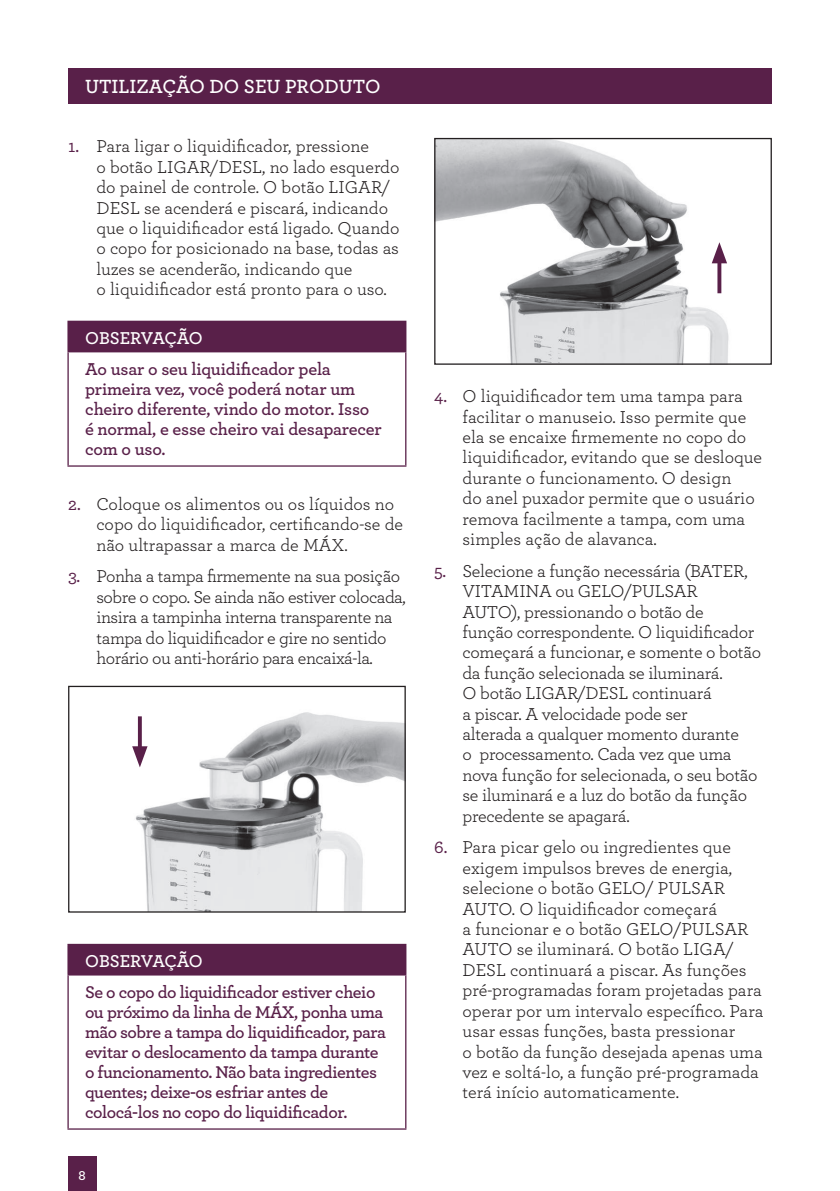
<style>
.page{position:relative;width:840px;height:1191px;background:#fff}
.page>*{position:absolute;margin:0;border:0;box-sizing:border-box;transform-origin:0 0}
.t1{font:600 20px "Archer";color:#fff}
.t2{font:18px/20.4px "Archer";letter-spacing:-.01em;color:#231f20}
.t3{font:600 18px/20px "Archer";letter-spacing:-.01em;color:#592049}
.t4{font:600 18px "Archer";letter-spacing:-.025em;color:#fff}
.t5{font:600 17.8px/20px "Archer";letter-spacing:-.025em;color:#592049}
.t6{font:600 14px "Archer";color:#fff}
.s1{font-weight:500;color:#592049}
</style>
<div class="page">
<div style="left:68px;top:1157px;width:28px;height:34px;background:#592049"></div>
<div style="left:68px;top:68px;width:703px;height:36px;background:#592049"></div>
<div style="left:68px;top:321px;width:337px;height:31px;background:#592049"></div>
<hr style="left:67px;top:322px;width:2px;height:29px;background:#592049">
<svg style="left:405px;top:322px;width:1px;height:29px"></svg>
<hr style="left:67px;top:321px;width:339px;height:1px;background:#592049">
<hr style="left:67px;top:352px;width:2px;height:113px;background:#592049">
<hr style="left:405px;top:352px;width:1px;height:113px;background:#592049">
<hr style="left:67px;top:465px;width:339px;height:2px;background:#592049">
<hr style="left:67px;top:351px;width:339px;height:1px;background:#592049">
<img style="left:135px;top:712px;width:268px;height:198px">
<div style="left:68px;top:686px;width:337px;height:226px;border:1px solid #231f20"></div>
<div style="left:68px;top:944px;width:337px;height:31px;background:#592049"></div>
<hr style="left:67px;top:945px;width:2px;height:29px;background:#592049">
<svg style="left:405px;top:945px;width:1px;height:29px"></svg>
<hr style="left:67px;top:943px;width:339px;height:2px;background:#592049">
<hr style="left:67px;top:975px;width:2px;height:153px;background:#592049">
<hr style="left:405px;top:975px;width:1px;height:153px;background:#592049">
<hr style="left:67px;top:1128px;width:339px;height:1px;background:#592049">
<hr style="left:67px;top:974px;width:339px;height:1px;background:#592049">
<img style="left:436px;top:140px;width:293px;height:223px">
<div style="left:434px;top:138px;width:337px;height:227px;border:1px solid #231f20"></div>
<svg style="left:138px;top:716px;width:4px;height:30px"></svg>
<svg style="left:132px;top:746px;width:15px;height:21px"></svg>
<svg style="left:717px;top:263px;width:4px;height:30px"></svg>
<svg style="left:711px;top:242px;width:15px;height:21px"></svg>
<p class="t1" style="left:85px;top:71px;width:297px">UTILIZAÇÃO DO SEU PRODUTO</p>
<p class="t2" style="left:96px;top:135px;width:304px;text-indent:-28px"><span class="s1">1.</span> Para ligar o liquidificador, pressione<br>o botão LIGAR/DESL, no lado esquerdo do painel de controle. O botão LIGAR/ DESL se acenderá e piscará, indicando que o liquidificador está ligado. Quando o copo for posicionado na base, todas as luzes se acenderão, indicando que<br>o liquidificador está pronto para o uso.</p>
<p class="t4" style="left:85px;top:324px;width:119px">OBSERVAÇÃO</p>
<p class="t3" style="left:85px;top:358px;width:298px">Ao usar o seu liquidificador pela primeira vez, você poderá notar um cheiro diferente, vindo do motor. Isso é normal, e esse cheiro vai desaparecer com o uso.</p>
<p class="t2" style="left:96px;top:493px;width:308px;text-indent:-28px"><span class="s1">2.</span> Coloque os alimentos ou os líquidos no copo do liquidificador, certificando-se de não ultrapassar a marca de MÁX.</p>
<p class="t2" style="left:96px;top:565px;width:311px;text-indent:-28px"><span class="s1">3.</span> Ponha a tampa firmemente na sua posição sobre o copo. Se ainda não estiver colocada, insira a tampinha interna transparente na tampa do liquidificador e gire no sentido horário ou anti-horário para encaixá-la.</p>
<p class="t4" style="left:85px;top:947px;width:119px">OBSERVAÇÃO</p>
<p class="t5" style="left:85px;top:980px;width:302px">Se o copo do liquidificador estiver cheio ou próximo da linha de MÁX, ponha uma mão sobre a tampa do liquidificador, para evitar o deslocamento da tampa durante o funcionamento. Não bata ingredientes quentes; deixe-os esfriar antes de colocá-los no copo do liquidificador.</p>
<p class="t6" style="left:79px;top:1164px;width:9px">8</p>
<p class="t2" style="left:462px;top:385px;width:301px;text-indent:-28px"><span class="s1">4.</span> O liquidificador tem uma tampa para facilitar o manuseio. Isso permite que ela se encaixe firmemente no copo do liquidificador, evitando que se desloque durante o funcionamento. O design<br>do anel puxador permite que o usuário remova facilmente a tampa, com uma simples ação de alavanca.</p>
<p class="t2" style="left:462px;top:560px;width:300px;text-indent:-28px"><span class="s1">5.</span> Selecione a função necessária (BATER, VITAMINA ou GELO/PULSAR<br>AUTO), pressionando o botão de<br>função correspondente. O liquidificador começará a funcionar, e somente o botão da função selecionada se iluminará.<br>O botão LIGAR/DESL continuará<br>a piscar. A velocidade pode ser<br>alterada a qualquer momento durante<br>o processamento. Cada vez que uma nova função for selecionada, o seu botão se iluminará e a luz do botão da função precedente se apagará.</p>
<p class="t2" style="left:462px;top:836px;width:302px;text-indent:-28px"><span class="s1">6.</span> Para picar gelo ou ingredientes que exigem impulsos breves de energia, selecione o botão GELO/ PULSAR AUTO. O liquidificador começará<br>a funcionar e o botão GELO/PULSAR AUTO se iluminará. O botão LIGA/ DESL continuará a piscar. As funções pré-programadas foram projetadas para operar por um intervalo específico. Para usar essas funções, basta pressionar<br>o botão da função desejada apenas uma vez e soltá-lo, a função pré-programada terá início automaticamente.</p>
</div>
